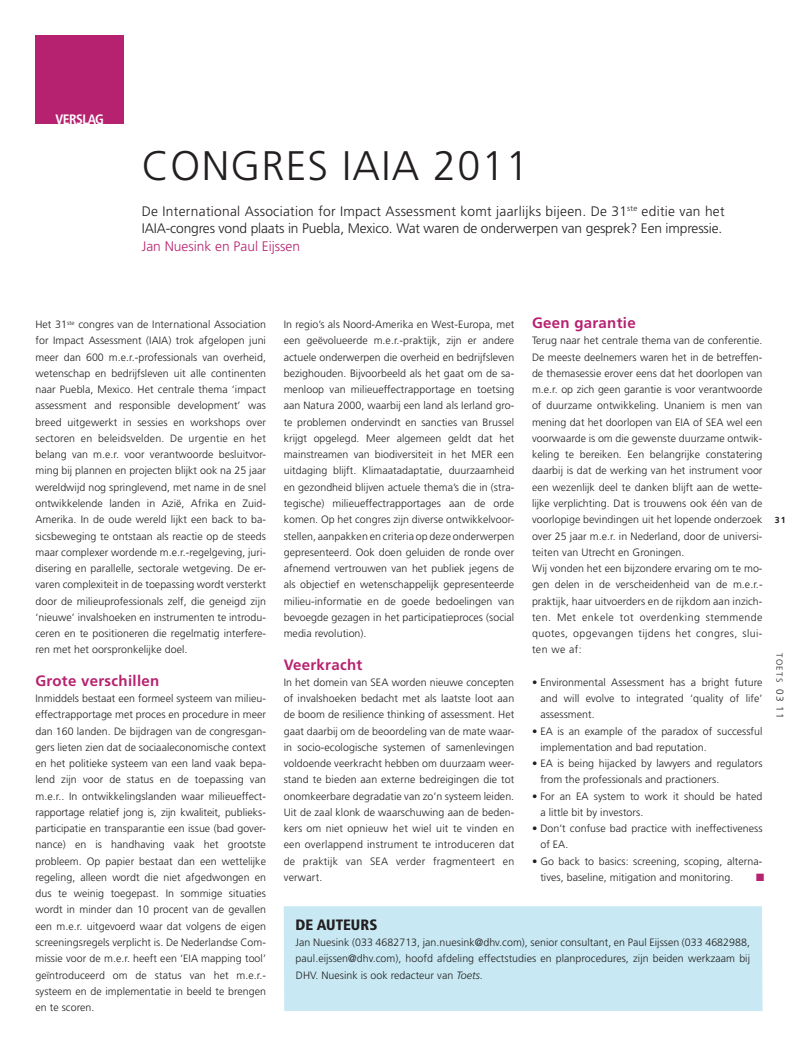
<style>
.page{position:relative;width:798px;height:1053px;background:#fff}
.page>*{position:absolute;margin:0;border:0;box-sizing:border-box;transform-origin:0 0}
._02_kop{font:300 41.25px "Frutiger";letter-spacing:.03em;color:#231f20}
._05_tussenkop{font:700 15px "Frutiger";letter-spacing:.02em;color:#b62270}
._12_kaderkop{font:900 condensed 15px "Frutiger";color:#231f20}
._03_intro{font:300 13.75px/17.5px "Frutiger";letter-spacing:.02em;color:#231f20}
._04_auteur{font:300 13.75px "Frutiger";color:#b62270}
._00_rubriek{font:700 condensed 13.62px "Frutiger";letter-spacing:-.04em;color:#fff}
._06_broodtekst{font:300 10.62px/16.2px "Frutiger";letter-spacing:.005em;color:#231f20;text-align:justify}
._06_broodtekst-2{font:10.62px "Zapf Dingbats ITC";color:#b62270}
.t1{font:300 8.75px "Frutiger";letter-spacing:.14em;color:#231f20}
.t2{font:700 8.75px "Frutiger";color:#231f20}
.s1{font-size:10px}
.s2{font-style:italic}
</style>
<div class="page">
<div style="left:35px;top:35px;width:89px;height:89px;background:#b62270"></div>
<div style="left:283px;top:906px;width:479px;height:104px;background:#c8e9f3"></div>
<p class="_00_rubriek" style="left:55px;top:111px;width:50px">VERSLAG</p>
<p class="_02_kop" style="left:142px;top:143px;width:53px">Congres</p>
<p class="_02_kop" style="left:342px;top:143px;width:188px">IAIA 2011</p>
<p class="_03_intro" style="left:142px;top:202px;width:584px">De International Association for Impact Assessment komt jaarlijks bijeen. De 31<sup>ste</sup> editie van het<br>IAIA-congres vond plaats in Puebla, Mexico. Wat waren de onderwerpen van gesprek? Een impressie.</p>
<p class="_04_auteur" style="left:142px;top:238px;width:160px">Jan Nuesink en Paul Eijssen</p>
<p class="_06_broodtekst" style="left:35px;top:316px;width:232px">Het 31<sup>ste</sup> congres van de International Association for Impact Assessment (IAIA) trok afgelopen juni meer dan 600 m.e.r.-professionals van overheid, wetenschap en bedrijfsleven uit alle continenten naar Puebla, Mexico. Het centrale thema ‘impact assessment and responsible development’ was breed uitgewerkt in sessies en workshops over sectoren en beleidsvelden. De urgentie en het belang van m.e.r. voor verantwoorde besluitvor&shy;ming bij plannen en projecten blijkt ook na 25 jaar wereldwijd nog springlevend, met name in de snel ontwikkelende landen in Azië, Afrika en Zuid-Amerika. In de oude wereld lijkt een back to ba&shy;sicsbeweging te ontstaan als reactie op de steeds maar complexer wordende m.e.r.-regelgeving, juri&shy;disering en parallelle, sectorale wetgeving. De er&shy;varen complexiteit in de toepassing wordt versterkt door de milieuprofessionals zelf, die geneigd zijn ‘nieuwe’ invalshoeken en instrumenten te introdu&shy;ceren en te positioneren die regelmatig interfere&shy;ren met het oorspronkelijke doel.</p>
<p class="_05_tussenkop" style="left:35px;top:671px;width:125px">Grote verschillen</p>
<p class="_06_broodtekst" style="left:35px;top:690px;width:232px">Inmiddels bestaat een formeel systeem van milieu&shy;effectrapportage met proces en procedure in meer dan 160 landen. De bijdragen van de congresgan&shy;gers lieten zien dat de sociaaleconomische context en het politieke systeem van een land vaak bepa&shy;lend zijn voor de status en de toepassing van m.e.r.. In ontwikkelingslanden waar milieueffect&shy;rapportage relatief jong is, zijn kwaliteit, publieks&shy;participatie en transparantie een issue (bad gover&shy;nance) en is handhaving vaak het grootste probleem. Op papier bestaat dan een wettelijke regeling, alleen wordt die niet afgedwongen en dus te weinig toegepast. In sommige situaties wordt in minder dan 10 procent van de gevallen een m.e.r. uitgevoerd waar dat volgens de eigen screeningsregels verplicht is. De Nederlandse Com&shy;missie voor de m.e.r. heeft een ‘EIA mapping tool’ geïntroduceerd om de status van het m.e.r.- systeem en de implementatie in beeld te brengen en te scoren.</p>
<p class="_06_broodtekst" style="left:283px;top:316px;width:232px">In regio’s als Noord-Amerika en West-Europa, met een geëvolueerde m.e.r.-praktijk, zijn er andere actuele onderwerpen die overheid en bedrijfsleven bezighouden. Bijvoorbeeld als het gaat om de sa&shy;menloop van milieueffectrapportage en toetsing aan Natura 2000, waarbij een land als Ierland gro&shy;te problemen ondervindt en sancties van Brussel krijgt opgelegd. Meer algemeen geldt dat het mainstreamen van biodiversiteit in het MER een uitdaging blijft. Klimaatadaptatie, duurzaamheid en gezondheid blijven actuele thema’s die in (stra&shy;tegische) milieueffectrapportages aan de orde komen. Op het congres zijn diverse ontwikkelvoor&shy;stellen, aanpakken en criteria op deze onderwerpen gepresenteerd. Ook doen geluiden de ronde over afnemend vertrouwen van het publiek jegens de als objectief en wetenschappelijk gepresenteerde milieu-informatie en de goede bedoelingen van bevoegde gezagen in het participatieproces (social media revolution).</p>
<p class="_05_tussenkop" style="left:283px;top:655px;width:80px">Veerkracht</p>
<p class="_06_broodtekst" style="left:283px;top:674px;width:232px">In het domein van SEA worden nieuwe concepten of invalshoeken bedacht met als laatste loot aan de boom de resilience thinking of assessment. Het gaat daarbij om de beoordeling van de mate waar&shy;in socio-ecologische systemen of samenlevingen voldoende veerkracht hebben om duurzaam weer&shy;stand te bieden aan externe bedreigingen die tot onomkeerbare degradatie van zo’n systeem leiden.<br>Uit de zaal klonk de waarschuwing aan de beden&shy;kers om niet opnieuw het wiel uit te vinden en een overlappend instrument te introduceren dat de praktijk van SEA verder fragmenteert en verwart.</p>
<p class="_05_tussenkop" style="left:531px;top:314px;width:105px">Geen garantie</p>
<p class="_06_broodtekst" style="left:531px;top:333px;width:232px">Terug naar het centrale thema van de conferentie.<br>De meeste deelnemers waren het in de betreffen&shy;de themasessie erover eens dat het doorlopen van m.e.r. op zich geen garantie is voor verantwoorde of duurzame ontwikkeling. Unaniem is men van mening dat het doorlopen van EIA of SEA wel een voorwaarde is om die gewenste duurzame ontwik&shy;keling te bereiken. Een belangrijke constatering daarbij is dat de werking van het instrument voor een wezenlijk deel te danken blijft aan de wette&shy;lijke verplichting. Dat is trouwens ook één van de voorlopige bevindingen uit het lopende onderzoek over 25 jaar m.e.r. in Nederland, door de universi&shy;teiten van Utrecht en Groningen.</p>
<p class="_06_broodtekst" style="left:531px;top:560px;width:232px">Wij vonden het een bijzondere ervaring om te mo&shy;gen delen in de verscheidenheid van de m.e.r.- praktijk, haar uitvoerders en de rijkdom aan inzich&shy;ten. Met enkele tot overdenking stemmende quotes, opgevangen tijdens het congres, slui&shy;ten we af:</p>
<p class="_06_broodtekst" style="left:540px;top:674px;width:223px;text-indent:-8px">• Environmental Assessment has a bright future and will evolve to integrated ‘quality of life’ assessment.</p>
<p class="_06_broodtekst" style="left:540px;top:723px;width:223px;text-indent:-8px">• EA is an example of the paradox of successful implementation and bad reputation.</p>
<p class="_06_broodtekst" style="left:540px;top:755px;width:223px;text-indent:-8px">• EA is being hijacked by lawyers and regulators from the professionals and practioners.</p>
<p class="_06_broodtekst" style="left:540px;top:788px;width:223px;text-indent:-8px">• For an EA system to work it should be hated a little bit by investors.</p>
<p class="_06_broodtekst" style="left:540px;top:820px;width:223px;text-indent:-8px">• Don’t confuse bad practice with ineffectiveness of EA.</p>
<p class="_06_broodtekst" style="left:540px;top:853px;width:223px;text-indent:-8px">• Go back to basics: screening, scoping, alterna&shy;tives, baseline, mitigation and monitoring.</p>
<p class="_06_broodtekst-2" style="left:755px;top:872px;width:10px">■</p>
<p class="t2" style="left:774px;top:515px;width:12px">31</p>
<p class="t1" style="left:784px;top:653px;width:67px;rotate:90deg">TOETS <span class="s1">03 11</span></p>
<p class="_12_kaderkop" style="left:295px;top:915px;width:83px">DE AUTEURS</p>
<p class="_06_broodtekst" style="left:295px;top:934px;width:456px">Jan Nuesink (033 4682713, jan.nuesink@dhv.com), senior consultant, en Paul Eijssen (033 4682988, paul.eijssen@dhv.com), hoofd afdeling effectstudies en planprocedures, zijn beiden werkzaam bij DHV. Nuesink is ook redacteur van <span class="s2">Toets</span>.</p>
</div>
